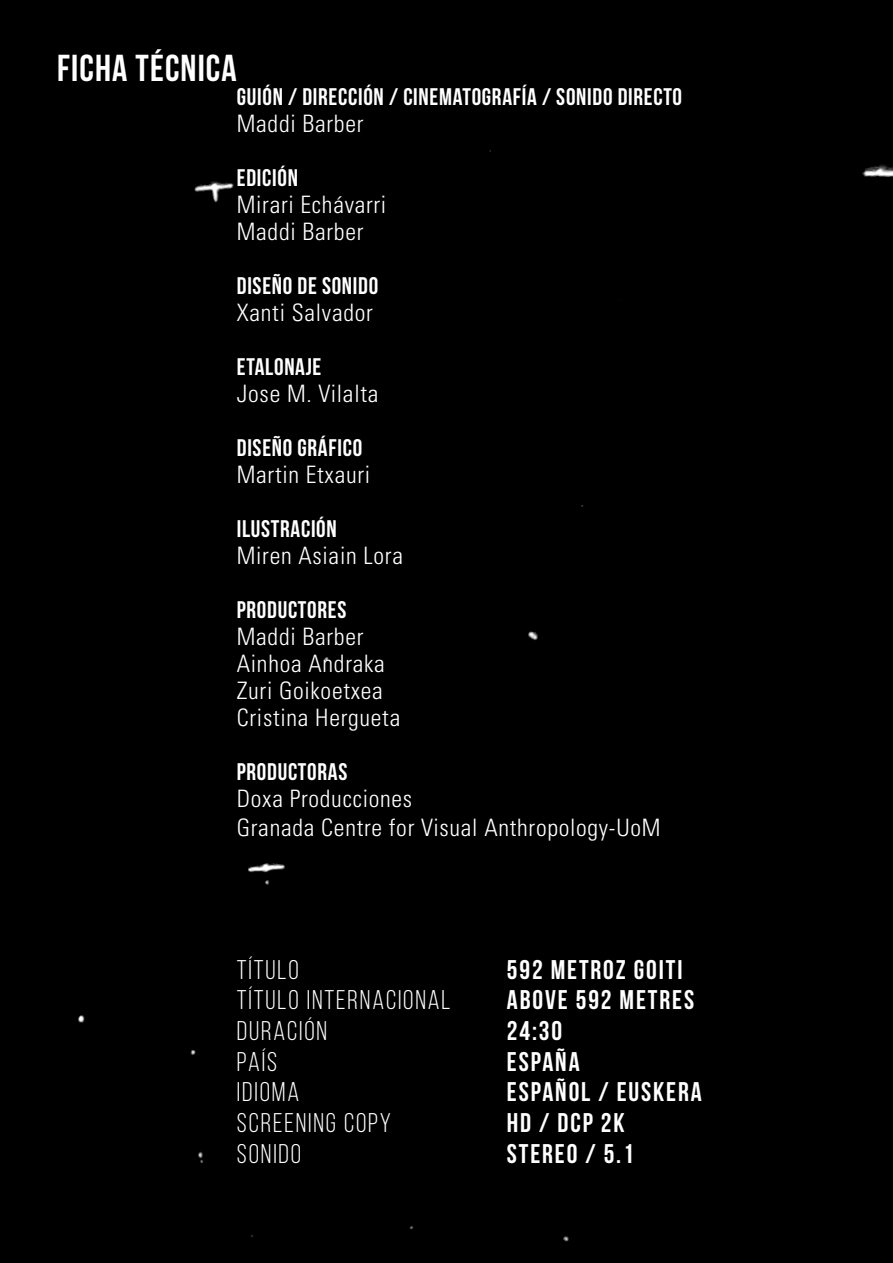
<style>
.page{position:relative;width:893px;height:1263px;background:#000}
.page>*{position:absolute;margin:0;border:0;box-sizing:border-box;transform-origin:0 0}
.t1{font:37.5px "Bebas Neue";letter-spacing:.03em;color:#fff}
.t2{font:27px "Bebas Neue";letter-spacing:.07em;color:#fff}
.t3{font:27px "Bebas Neue";letter-spacing:.07em;color:#fff}
.t4{font:300 condensed 24px "Univers";letter-spacing:.03em;color:#fff}
.t5{font:24px "Bebas Neue";letter-spacing:.03em;color:#fff}
</style>
<div class="page">
<p class="t1" style="left:57px;top:47px;width:181px">FICHA TÉCNICA</p>
<p class="t5" style="left:237px;top:84px;width:447px">GUIÓN / DIRECCIÓN / CINEMATOGRAFÍA / SONIDO DIRECTO</p>
<p class="t4" style="left:237px;top:109px;width:128px">Maddi Barber</p>
<p class="t5" style="left:237px;top:165px;width:63px">EDICIÓN</p>
<p class="t4" style="left:237px;top:190px;width:151px">Mirari Echávarri</p>
<p class="t4" style="left:237px;top:217px;width:128px">Maddi Barber</p>
<p class="t5" style="left:237px;top:273px;width:143px">DISEÑO DE SONIDO</p>
<p class="t4" style="left:237px;top:298px;width:137px">Xanti Salvador</p>
<p class="t5" style="left:237px;top:354px;width:86px">ETALONAJE</p>
<p class="t4" style="left:237px;top:379px;width:143px">Jose M. Vilalta</p>
<p class="t5" style="left:237px;top:435px;width:127px">DISEÑO GRÁFICO</p>
<p class="t4" style="left:237px;top:460px;width:135px">Martin Etxauri</p>
<p class="t5" style="left:237px;top:516px;width:101px">ILUSTRACIÓN</p>
<p class="t4" style="left:237px;top:541px;width:168px">Miren Asiain Lora</p>
<p class="t5" style="left:237px;top:597px;width:111px">PRODUCTORES</p>
<p class="t4" style="left:237px;top:622px;width:128px">Maddi Barber</p>
<p class="t4" style="left:237px;top:649px;width:149px">Ainhoa Andraka</p>
<p class="t4" style="left:237px;top:676px;width:148px">Zuri Goikoetxea</p>
<p class="t4" style="left:237px;top:703px;width:165px">Cristina Hergueta</p>
<p class="t5" style="left:237px;top:759px;width:112px">PRODUCTORAS</p>
<p class="t4" style="left:237px;top:784px;width:177px">Doxa Producciones</p>
<p class="t4" style="left:237px;top:813px;width:425px">Granada Centre for Visual Anthropology-UoM</p>
<p class="t3" style="left:237px;top:955px;width:63px">TÍTULO</p>
<p class="t2" style="left:507px;top:954px;width:177px">592 METROZ GOITI</p>
<p class="t3" style="left:237px;top:985px;width:215px">TÍTULO INTERNACIONAL</p>
<p class="t2" style="left:507px;top:985px;width:189px">ABOVE 592 METRES</p>
<p class="t3" style="left:237px;top:1016px;width:92px">DURACIÓN</p>
<p class="t2" style="left:507px;top:1016px;width:57px">24:30</p>
<p class="t3" style="left:237px;top:1047px;width:42px">PAÍS</p>
<p class="t2" style="left:507px;top:1046px;width:74px">ESPAÑA</p>
<p class="t3" style="left:237px;top:1078px;width:64px">IDIOMA</p>
<p class="t2" style="left:507px;top:1077px;width:196px">ESPAÑOL / EUSKERA</p>
<p class="t3" style="left:237px;top:1108px;width:156px">SCREENING COPY</p>
<p class="t2" style="left:507px;top:1108px;width:119px">HD / DCP 2K</p>
<p class="t3" style="left:237px;top:1139px;width:66px">SONIDO</p>
<p class="t2" style="left:507px;top:1139px;width:128px">STEREO / 5.1</p>
</div>
